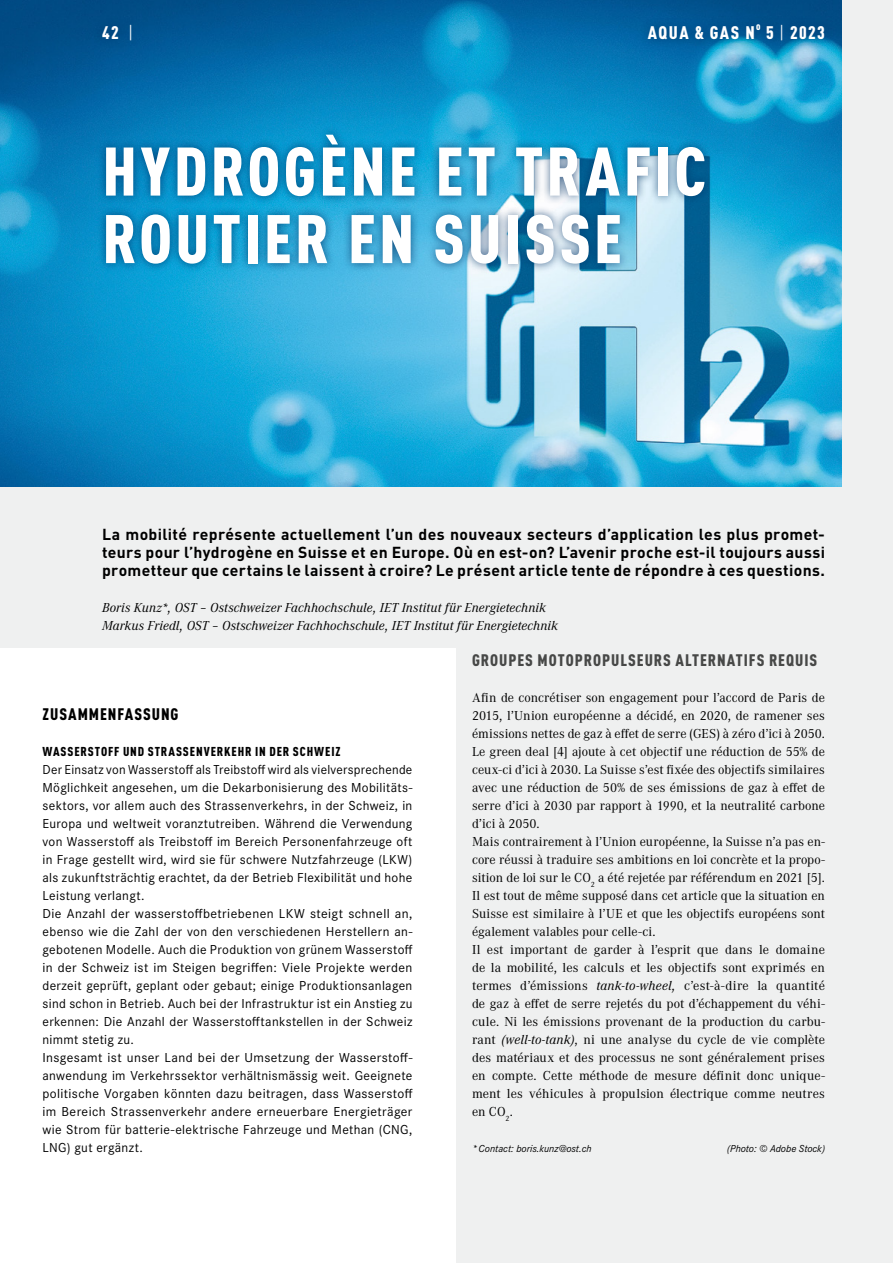
<style>
.page{position:relative;width:893px;height:1263px;background:#eff0f0}
.page>*{position:absolute;margin:0;border:0;box-sizing:border-box;transform-origin:0 0}
.t1{font:900 condensed 67.5px/67.5px "DINOT";letter-spacing:.045em;color:#fff}
.t2{font:900 condensed 18px "DINOT";letter-spacing:.08em;color:#fff}
.t3{font:900 condensed 16.5px "DINOT";letter-spacing:.06em;color:#474847}
.t4{font:900 condensed 16.5px "DINOT";letter-spacing:.055em;color:#000}
.t5{font:700 15.75px/18px "DINOT";letter-spacing:.02em;color:#000;text-align:justify}
.t6{font:13.5px/18px "Corporate A";letter-spacing:.005em;color:#000}
.t7{font:13.5px/18px "Corporate S";letter-spacing:.025em;color:#000}
.t8{font:italic 13.5px/18px "Corporate A";letter-spacing:.01em;color:#000}
.t9{font:900 condensed 12.75px "DINOT";letter-spacing:.07em;color:#000}
.t10{font:italic 10.5px "Corporate S";color:#000}
.t11{font:900 condensed 10.5px "DINOT";color:#fff}
.s1{font-weight:400}
.s2{font-style:italic}
</style>
<div class="page">
<div style="left:0;top:648px;width:455px;height:615px;background:#fff"></div>
<img style="left:0;top:0;width:842px;height:486px">
<div style="left:96px;top:125px;width:618px;height:148px;background:#003064;opacity:.75"></div>
<div style="left:93px;top:17px;width:48px;height:32px;background:#004d87"></div>
<div style="left:639px;top:16px;width:195px;height:33px;background:#003064;opacity:.75"></div>
<h2 class="t2" style="left:102px;top:22px;width:32px">42 <span class="s1">|</span></h2>
<h2 class="t2" style="left:648px;top:22px;width:109px">AQUA &amp; GAS N</h2>
<p class="t11" style="left:756px;top:20px;width:6px">o</p>
<h2 class="t2" style="left:766px;top:22px;width:60px">5 <span class="s1">|</span> 2023</h2>
<h1 class="t1" style="left:102px;top:137px;width:606px">HYDROGÈNE ET TRAFIC<br>ROUTIER EN SUISSE</h1>
<p class="t5" style="left:102px;top:525px;width:724px">La mobilité représente actuellement l’un des nouveaux secteurs d’application les plus promet&shy;teurs pour l’hydrogène en Suisse et en Europe. Où en est-on? L’avenir proche est-il toujours aussi prometteur que certains le laissent à croire? Le présent article tente de répondre à ces questions.</p>
<p class="t8" style="left:102px;top:598px;width:457px">Boris Kunz*, OST – Ostschweizer Fachhochschule, IET Institut für Energietechnik<br>Markus Friedl, OST – Ostschweizer Fachhochschule, IET Institut für Energietechnik</p>
<p class="t4" style="left:43px;top:704px;width:137px">ZUSAMMENFASSUNG</p>
<p class="t9" style="left:43px;top:744px;width:299px">WASSERSTOFF UND STRASSENVERKEHR IN DER SCHWEIZ</p>
<p class="t7" style="left:43px;top:760px;width:371px">Der Einsatz von Wasserstoff als Treibstoff wird als vielversprechende Möglichkeit angesehen, um die Dekarbonisierung des Mobilitäts&shy;sektors, vor allem auch des Strassenverkehrs, in der Schweiz, in Europa und weltweit voranztutreiben. Während die Verwendung von Wasserstoff als Treibstoff im Bereich Personenfahrzeuge oft in Frage gestellt wird, wird sie für schwere Nutzfahrzeuge (LKW) als zukunftsträchtig erachtet, da der Betrieb Flexibilität und hohe Leistung verlangt.<br>Die Anzahl der wasserstoffbetriebenen LKW steigt schnell an, ebenso wie die Zahl der von den verschiedenen Herstellern an&shy;gebotenen Modelle. Auch die Produktion von grünem Wasserstoff in der Schweiz ist im Steigen begriffen: Viele Projekte werden derzeit geprüft, geplant oder gebaut; einige Produktionsanlagen sind schon in Betrieb. Auch bei der Infrastruktur ist ein Anstieg zu erkennen: Die Anzahl der Wasserstofftankstellen in der Schweiz nimmt stetig zu.<br>Insgesamt ist unser Land bei der Umsetzung der Wasserstoff&shy;anwendung im Verkehrssektor verhältnismässig weit. Geeignete politische Vorgaben könnten dazu beitragen, dass Wasserstoff im Bereich Strassenverkehr andere erneuerbare Energieträger wie Strom für batterie-elektrische Fahrzeuge und Methan (CNG, LNG) gut ergänzt.</p>
<p class="t3" style="left:472px;top:650px;width:347px">GROUPES MOTOPROPULSEURS ALTERNATIFS REQUIS</p>
<p class="t6" style="left:472px;top:688px;width:354px">Afin de concrétiser son engagement pour l’accord de Paris de 2015, l’Union européenne a décidé, en 2020, de ramener ses émissions nettes de gaz à effet de serre (GES) à zéro d’ici à 2050.<br>Le green deal [4] ajoute à cet objectif une réduction de 55% de ceux-ci d’ici à 2030. La Suisse s’est fixée des objectifs similaires avec une réduction de 50% de ses émissions de gaz à effet de serre d’ici à 2030 par rapport à 1990, et la neutralité carbone d’ici à 2050.<br>Mais contrairement à l’Union européenne, la Suisse n’a pas en&shy;core réussi à traduire ses ambitions en loi concrète et la propo&shy;sition de loi sur le CO<sub>2</sub> a été rejetée par référendum en 2021 [5].<br>Il est tout de même supposé dans cet article que la situation en Suisse est similaire à l’UE et que les objectifs européens sont également valables pour celle-ci.<br>Il est important de garder à l’esprit que dans le domaine de la mobilité, les calculs et les objectifs sont exprimés en termes d’émissions <span class="s2">tank-to-wheel,</span> c’est-à-dire la quantité de gaz à effet de serre rejetés du pot d’échappement du véhi&shy;cule. Ni les émissions provenant de la production du carbu&shy;rant <span class="s2">(well-to-tank)</span>, ni une analyse du cycle de vie complète des matériaux et des processus ne sont généralement prises en compte. Cette méthode de mesure définit donc unique&shy;ment les véhicules à propulsion électrique comme neutres en CO<sub>2</sub>.</p>
<p class="t10" style="left:472px;top:1141px;width:121px">* Contact: boris.kunz@ost.ch</p>
<p class="t10" style="left:727px;top:1141px;width:99px">(Photo: © Adobe Stock)</p>
</div>
